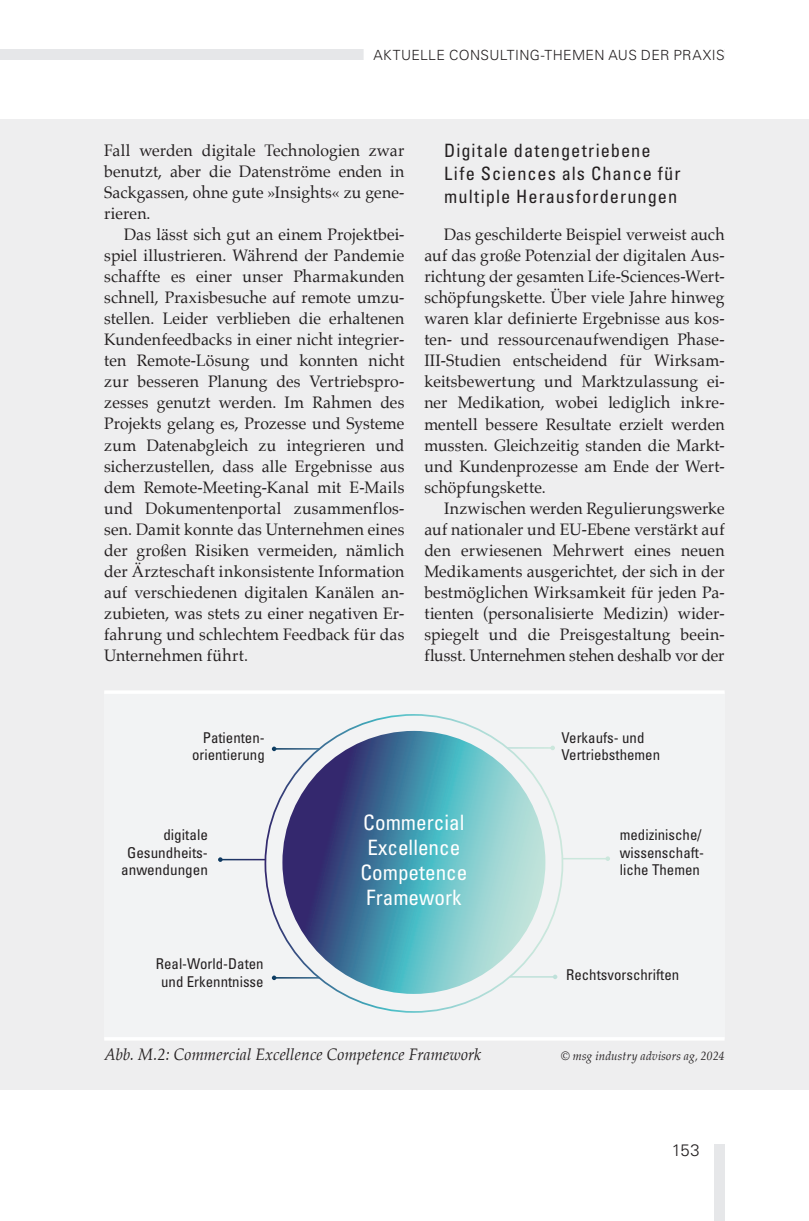
<style>
.page{position:relative;width:809px;height:1221px;background:#fff}
.page>*{position:absolute;margin:0;border:0;box-sizing:border-box;transform-origin:0 0}
.t1{font:condensed 21.18px/25px "Univers LT Std";color:#fff;text-align:center}
.t2{font:condensed 18.38px/22.8px "Univers LT Std";letter-spacing:.055em;color:#231f20}
.t3{font:16.62px/21px "Palatino";letter-spacing:.01em;color:#231f20;text-align:justify;scale:.95 1}
.t4{font:italic 16.62px "Palatino";letter-spacing:.01em;color:#231f20;scale:.95 1}
.t5{font:300 16.62px "Univers LT Std";color:#231f20}
.t6{font:condensed 14.88px/17.5px "Univers LT Std";color:#231f20}
.t7{font:300 14px "Univers LT Std";letter-spacing:.025em;color:#231f20}
.t8{font:italic 12.25px "Palatino";letter-spacing:.015em;color:#231f20;scale:.95 1}
</style>
<div class="page">
<div style="left:0;top:119px;width:809px;height:970px;background:#eeeeef"></div>
<div style="left:0;top:49px;width:724px;height:11px;background:#e6e7e9"></div>
<div style="left:363px;top:45px;width:361px;height:21px;background:#fff"></div>
<div style="left:713px;top:1143px;width:11px;height:77px;background:#e6e7e9"></div>
<div style="left:104px;top:692px;width:620px;height:346px;background:#f2f3f4"></div>
<svg style="left:282px;top:730px;width:263px;height:263px;background:#5c95ad"></svg>
<hr style="left:220px;top:858px;width:45px;height:2px;background:#fff">
<svg style="left:218px;top:857px;width:5px;height:4px"></svg>
<hr style="left:274px;top:748px;width:45px;height:1px;background:#fff">
<svg style="left:272px;top:746px;width:4px;height:5px"></svg>
<hr style="left:274px;top:977px;width:45px;height:1px;background:#fff">
<svg style="left:272px;top:975px;width:4px;height:5px"></svg>
<hr style="left:562px;top:857px;width:46px;height:2px;background:#fff">
<svg style="left:605px;top:856px;width:5px;height:4px"></svg>
<hr style="left:507px;top:747px;width:46px;height:1px;background:#fff">
<svg style="left:550px;top:745px;width:5px;height:5px"></svg>
<hr style="left:510px;top:976px;width:45px;height:1px;background:#fff">
<svg style="left:553px;top:974px;width:4px;height:5px"></svg>
<hr style="left:104px;top:1037px;width:620px;height:3px;background:#fff">
<hr style="left:104px;top:690px;width:620px;height:4px;background:#fff">
<p class="t7" style="left:373px;top:46px;width:352px">AKTUELLE CONSULTING-THEMEN AUS DER PRAXIS</p>
<p class="t3" style="left:104px;top:140px;width:317px">Fall werden digitale Technologien zwar benutzt, aber die Datenströme enden in Sackgassen, ohne gute »Insights« zu gene&shy;rieren.</p>
<p class="t3" style="left:104px;top:224px;width:317px;text-indent:20px">Das lässt sich gut an einem Projektbei&shy;spiel illustrieren. Während der Pandemie schaffte es einer unser Pharmakunden schnell, Praxisbesuche auf remote umzu&shy;stellen. Leider verblieben die erhaltenen Kundenfeedbacks in einer nicht integrier&shy;ten Remote-Lösung und konnten nicht zur besseren Planung des Vertriebspro&shy;zesses genutzt werden. Im Rahmen des Projekts gelang es, Prozesse und Systeme zum Datenabgleich zu integrieren und sicherzustellen, dass alle Ergebnisse aus dem Remote-Meeting-Kanal mit E-Mails und Dokumentenportal zusammenflos&shy;sen. Damit konnte das Unternehmen eines der großen Risiken vermeiden, nämlich der Ärzteschaft inkonsistente Information auf verschiedenen digitalen Kanälen an&shy;zubieten, was stets zu einer negativen Er&shy;fahrung und schlechtem Feedback für das Unternehmen führt.</p>
<p class="t2" style="left:444px;top:139px;width:238px">Digitale datengetriebene<br>Life Sciences als Chance für multiple Herausforderungen</p>
<p class="t3" style="left:424px;top:224px;width:317px;text-indent:20px">Das geschilderte Beispiel verweist auch auf das große Potenzial der digitalen Aus&shy;richtung der gesamten Life-Sciences-Wert&shy;schöpfungskette. Über viele Jahre hinweg waren klar definierte Ergebnisse aus kos&shy;ten- und ressourcenaufwendigen Phase-III-Studien entscheidend für Wirksam&shy;keitsbewertung und Marktzulassung ei&shy;ner Medikation, wobei lediglich inkre&shy;mentell bessere Resultate erzielt werden mussten. Gleichzeitig standen die Markt&shy;und Kundenprozesse am Ende der Wert&shy;schöpfungskette.</p>
<p class="t3" style="left:424px;top:497px;width:317px;text-indent:20px">Inzwischen werden Regulierungswerke auf nationaler und EU-Ebene verstärkt auf den erwiesenen Mehrwert eines neuen Medikaments ausgerichtet, der sich in der bestmöglichen Wirksamkeit für jeden Pa&shy;tienten (personalisierte Medizin) wider&shy;spiegelt und die Preisgestaltung beein&shy;flusst. Unternehmen stehen deshalb vor der</p>
<p class="t6" style="left:192px;top:728px;width:74px;text-align:right">Patienten&shy;orientierung</p>
<p class="t6" style="left:561px;top:728px;width:100px">Verkaufs- und<br>Vertriebsthemen</p>
<p class="t6" style="left:121px;top:826px;width:88px;text-align:right">digitale<br>Gesundheits&shy;anwendungen</p>
<p class="t6" style="left:156px;top:955px;width:109px;text-align:center">Real-World-Daten und Erkenntnisse</p>
<p class="t1" style="left:360px;top:809px;width:109px">Commercial<br>Excellence<br>Competence<br>Framework</p>
<p class="t6" style="left:619px;top:826px;width:86px">medizinische/ wissenschaft&shy;liche Themen</p>
<p class="t6" style="left:566px;top:965px;width:115px">Rechtsvorschriften</p>
<p class="t4" style="left:104px;top:1040px;width:398px">Abb. M.2: Commercial Excellence Competence Framework</p>
<p class="t8" style="left:561px;top:1045px;width:173px">© msg industry advisors ag, 2024</p>
<p class="t5" style="left:672px;top:1140px;width:29px">153</p>
</div>
